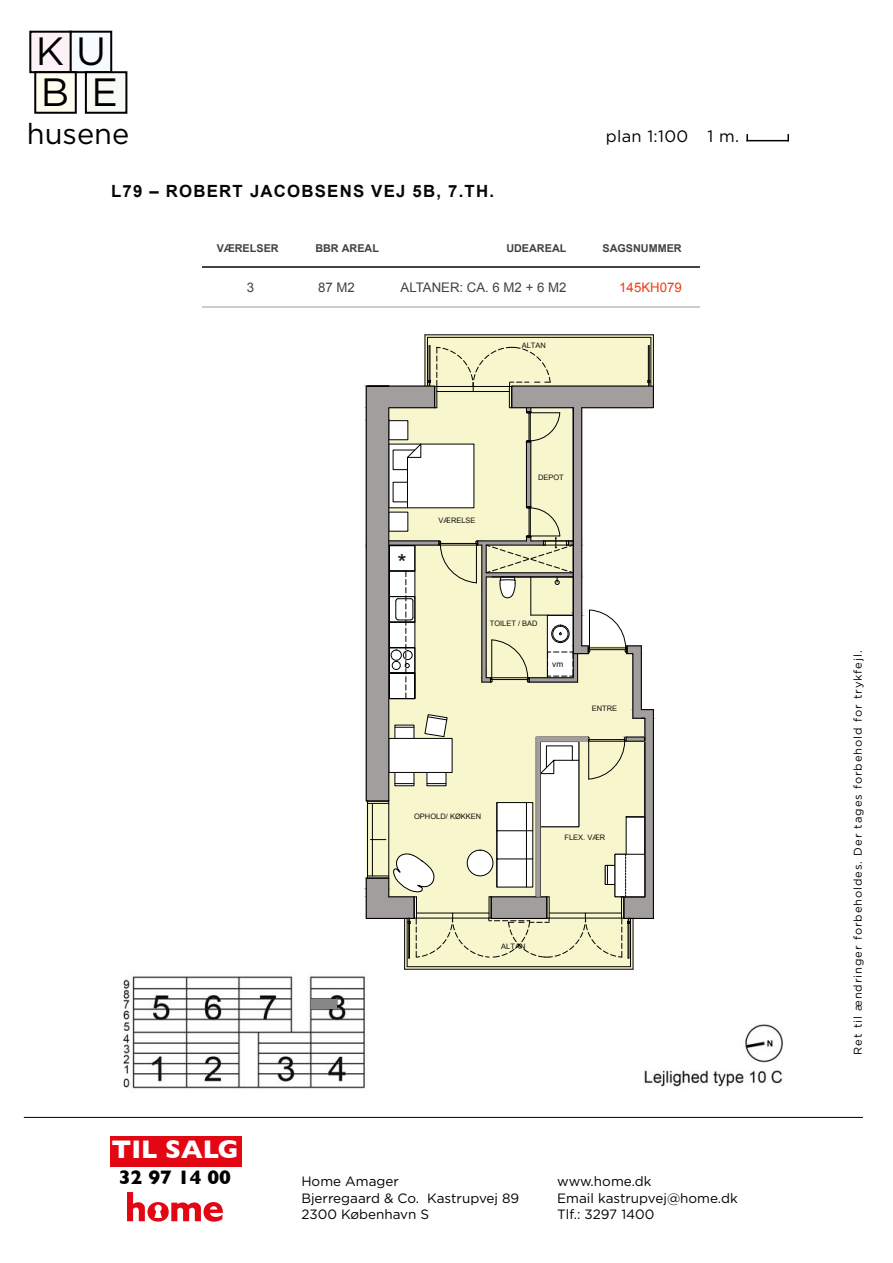
<style>
.page{position:relative;width:893px;height:1263px;background:#fff}
.page>*{position:absolute;margin:0;border:0;box-sizing:border-box;transform-origin:0 0}
.t1{font:39.45px "Gotham";color:#000}
.t2{font:28.95px "Gotham";color:#000}
.t3{font:700 25.95px "Gill Sans";color:#fff}
.t4{font:23.55px "Arial";color:#13110c}
.t5{font:700 19.95px "Gill Sans";color:#000}
.t6{font:700 16.8px "Arial";letter-spacing:.07em;color:#060606}
.t7{font:16.5px "Gotham";letter-spacing:.02em;color:#000}
.t8{font:13.5px/16.2px "Gotham";color:#000}
.t9{font:13.2px "Arial";color:#424242}
.t10{font:13.2px "Arial";color:#ee3b16}
.t11{font:11.25px "Gotham";letter-spacing:.08em;color:#000}
.t12{font:700 10.8px "Arial";color:#424242}
.t13{font:8.25px "Arial";color:#13110c}
.t14{font:7.5px "Arial";color:#13110c}
</style>
<div class="page">
<hr style="left:590px;top:306px;width:116px;height:1px;background:#ccc">
<hr style="left:385px;top:306px;width:205px;height:1px;background:#ccc">
<hr style="left:288px;top:306px;width:97px;height:1px;background:#ccc">
<hr style="left:211px;top:306px;width:77px;height:1px;background:#ccc">
<hr style="left:111px;top:306px;width:100px;height:1px;background:#ccc">
<hr style="left:590px;top:267px;width:116px;height:1px;background:#424242">
<hr style="left:385px;top:267px;width:205px;height:1px;background:#424242">
<hr style="left:288px;top:267px;width:97px;height:1px;background:#424242">
<hr style="left:211px;top:267px;width:77px;height:1px;background:#424242">
<hr style="left:111px;top:267px;width:100px;height:1px;background:#424242">
<hr style="left:746px;top:140px;width:43px;height:1px;background:#000">
<svg style="left:746px;top:134px;width:2px;height:7px"></svg>
<svg style="left:787px;top:134px;width:2px;height:6px"></svg>
<div style="left:30px;top:32px;width:41px;height:40px;background:#fdf1f8"></div>
<div style="left:29px;top:31px;width:43px;height:42px;border:2px solid #000"></div>
<div style="left:71px;top:32px;width:40px;height:40px;background:#f5fbfe"></div>
<div style="left:70px;top:31px;width:42px;height:42px;border:2px solid #000"></div>
<div style="left:86px;top:72px;width:40px;height:41px;background:#f8fbf5"></div>
<div style="left:85px;top:71px;width:42px;height:43px;border:2px solid #000"></div>
<div style="left:35px;top:72px;width:41px;height:41px;background:#fffdee"></div>
<div style="left:34px;top:71px;width:43px;height:43px;border:2px solid #000"></div>
<div style="left:110px;top:1136px;width:131px;height:30px;background:#e30613"></div>
<svg style="left:127px;top:1192px;width:96px;height:30px"></svg>
<hr style="left:24px;top:1117px;width:839px;height:1px;background:#000">
<div style="left:0;top:214px;width:201px;height:150px;background:#fff"></div>
<div style="left:701px;top:214px;width:192px;height:103px;background:#fff"></div>
<svg style="left:132px;top:334px;width:650px;height:755px"></svg>
<svg style="left:366px;top:335px;width:287px;height:634px;fill:#f8f6cd"></svg>
<hr style="left:405px;top:969px;width:228px;height:1px;background:#000">
<hr style="left:407px;top:966px;width:223px;height:1px;background:#000">
<hr style="left:404px;top:918px;width:1px;height:51px;background:#000">
<hr style="left:407px;top:918px;width:1px;height:49px;background:#000">
<hr style="left:633px;top:918px;width:1px;height:51px;background:#000">
<hr style="left:630px;top:918px;width:1px;height:49px;background:#000">
<hr style="left:425px;top:335px;width:228px;height:1px;background:#000">
<hr style="left:427px;top:337px;width:224px;height:1px;background:#000">
<hr style="left:425px;top:335px;width:1px;height:51px;background:#000">
<hr style="left:427px;top:337px;width:1px;height:49px;background:#000">
<hr style="left:653px;top:335px;width:1px;height:51px;background:#000">
<hr style="left:651px;top:337px;width:1px;height:49px;background:#000">
<svg style="left:365px;top:346px;width:289px;height:613px"></svg>
<h1 class="t1" style="left:36px;top:26px;width:72px">K U</h1>
<h1 class="t1" style="left:41px;top:67px;width:79px">B E</h1>
<h2 class="t2" style="left:27px;top:115px;width:104px">husene</h2>
<p class="t6" style="left:111px;top:180px;width:384px">L79 – ROBERT JACOBSENS VEJ 5B, 7.TH.</p>
<p class="t7" style="left:606px;top:125px;width:135px">plan 1:100 1 m.</p>
<p class="t12" style="left:217px;top:241px;width:63px">VÆRELSER</p>
<p class="t12" style="left:315px;top:241px;width:65px">BBR AREAL</p>
<p class="t12" style="left:506px;top:241px;width:62px">UDEAREAL</p>
<p class="t12" style="left:602px;top:241px;width:81px">SAGSNUMMER</p>
<p class="t9" style="left:247px;top:279px;width:9px">3</p>
<p class="t9" style="left:318px;top:279px;width:38px">87 M2</p>
<p class="t9" style="left:401px;top:279px;width:167px">ALTANER: CA. 6 M2 + 6 M2</p>
<p class="t10" style="left:619px;top:279px;width:64px">145KH079</p>
<p class="t14" style="left:522px;top:341px;width:26px">ALTAN</p>
<h3 class="t4" style="left:398px;top:547px;width:11px">*</h3>
<p class="t14" style="left:439px;top:515px;width:39px">VÆRELSE</p>
<p class="t14" style="left:538px;top:472px;width:27px">DEPOT</p>
<p class="t14" style="left:490px;top:618px;width:49px">TOILET / BAD</p>
<p class="t13" style="left:552px;top:658px;width:13px">vm</p>
<p class="t14" style="left:592px;top:703px;width:27px">ENTRE</p>
<p class="t14" style="left:414px;top:811px;width:69px">OPHOLD/ KØKKEN</p>
<p class="t14" style="left:564px;top:832px;width:42px">FLEX. VÆR</p>
<p class="t14" style="left:501px;top:941px;width:26px">ALTAN</p>
<h3 class="t3" style="left:111px;top:1128px;width:128px">TIL SALG</h3>
<h3 class="t5" style="left:119px;top:1161px;width:114px">32 97 14 00</h3>
<p class="t8" style="left:301px;top:1173px;width:219px">Home Amager<br>Bjerregaard &amp; Co. Kastrupvej 89<br>2300 København S</p>
<p class="t8" style="left:557px;top:1173px;width:182px">www.home.dk<br>Email kastrupvej@home.dk<br>Tlf.: 3297 1400</p>
<p class="t11" style="left:851px;top:1054px;width:405px;rotate:-90deg">Ret til ændringer forbeholdes. Der tages forbehold for trykfejl.</p>
</div>
